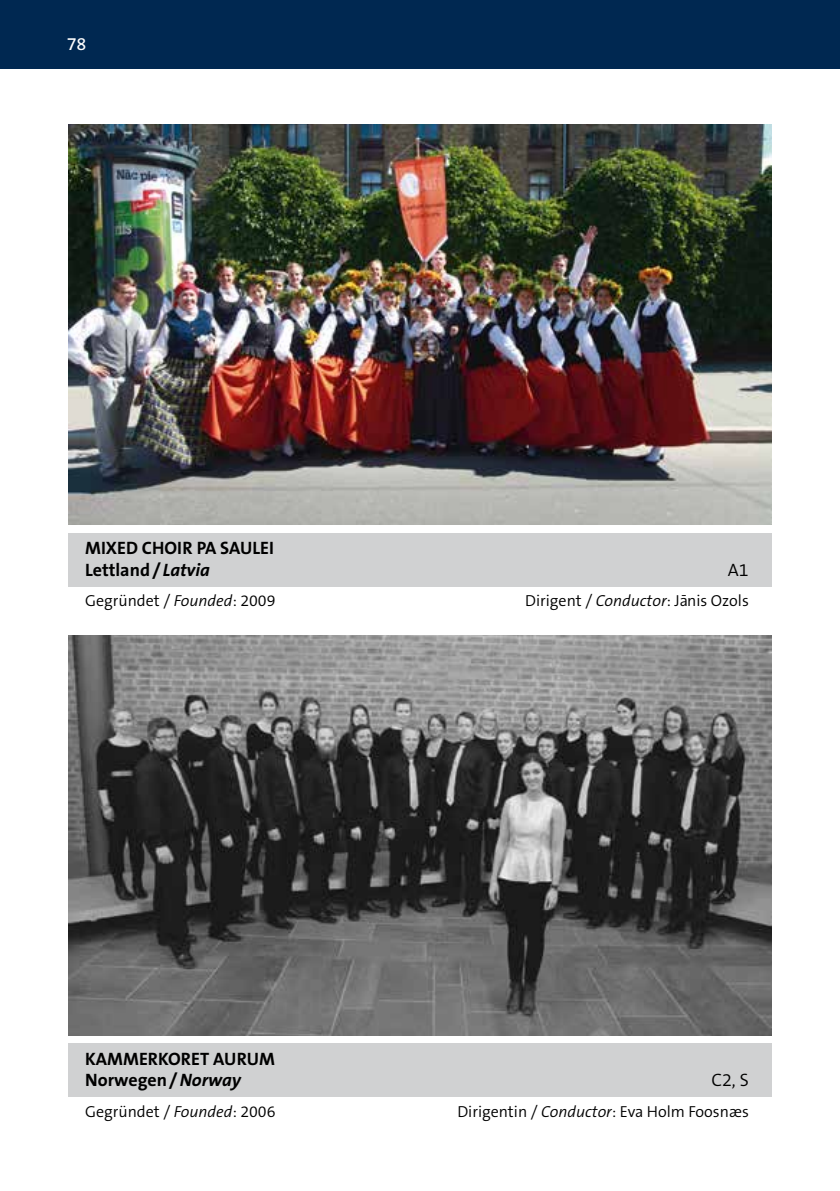
<style>
.page{position:relative;width:840px;height:1191px;background:#fff}
.page>*{position:absolute;margin:0;border:0;box-sizing:border-box;transform-origin:0 0}
.t1{font:700 18px/21.6px "The Sans B7";color:#000}
.t2{font:300 18px "The Sans B4";color:#000}
.t3{font:18px "The Sans B5 Plain";color:#fff}
.t4{font:300 16px "The Sans B4";color:#000}
.s1{font-style:italic}
</style>
<div class="page">
<div style="left:0;top:0;width:839px;height:68px;background:#002851"></div>
<img style="left:68px;top:635px;width:703px;height:400px">
<div style="left:68px;top:1043px;width:703px;height:54px;background:#d0d1d2"></div>
<img style="left:68px;top:125px;width:703px;height:399px">
<div style="left:68px;top:533px;width:703px;height:54px;background:#d0d1d2"></div>
<p class="t3" style="left:67px;top:34px;width:21px">78</p>
<p class="t1" style="left:85px;top:538px;width:190px">MIXED CHOIR PA SAULEI<br>Lettland/ <span class="s1">Latvia</span></p>
<p class="t2" style="left:727px;top:560px;width:22px">A1</p>
<p class="t4" style="left:85px;top:592px;width:192px">Gegründet / <span class="s1">Founded</span>: 2009</p>
<p class="t4" style="left:525px;top:592px;width:225px">Dirigent / <span class="s1">Conductor</span>: Ja¯nis Ozols</p>
<p class="t1" style="left:85px;top:1048px;width:191px">KAMMERKORET AURUM<br>Norwegen/<span class="s1">Norway</span></p>
<p class="t2" style="left:711px;top:1070px;width:39px">C2, S</p>
<p class="t4" style="left:85px;top:1102px;width:192px">Gegründet / <span class="s1">Founded</span>: 2006</p>
<p class="t4" style="left:457px;top:1102px;width:293px">Dirigentin / <span class="s1">Conductor</span>: Eva Holm Foosnæs</p>
</div>
